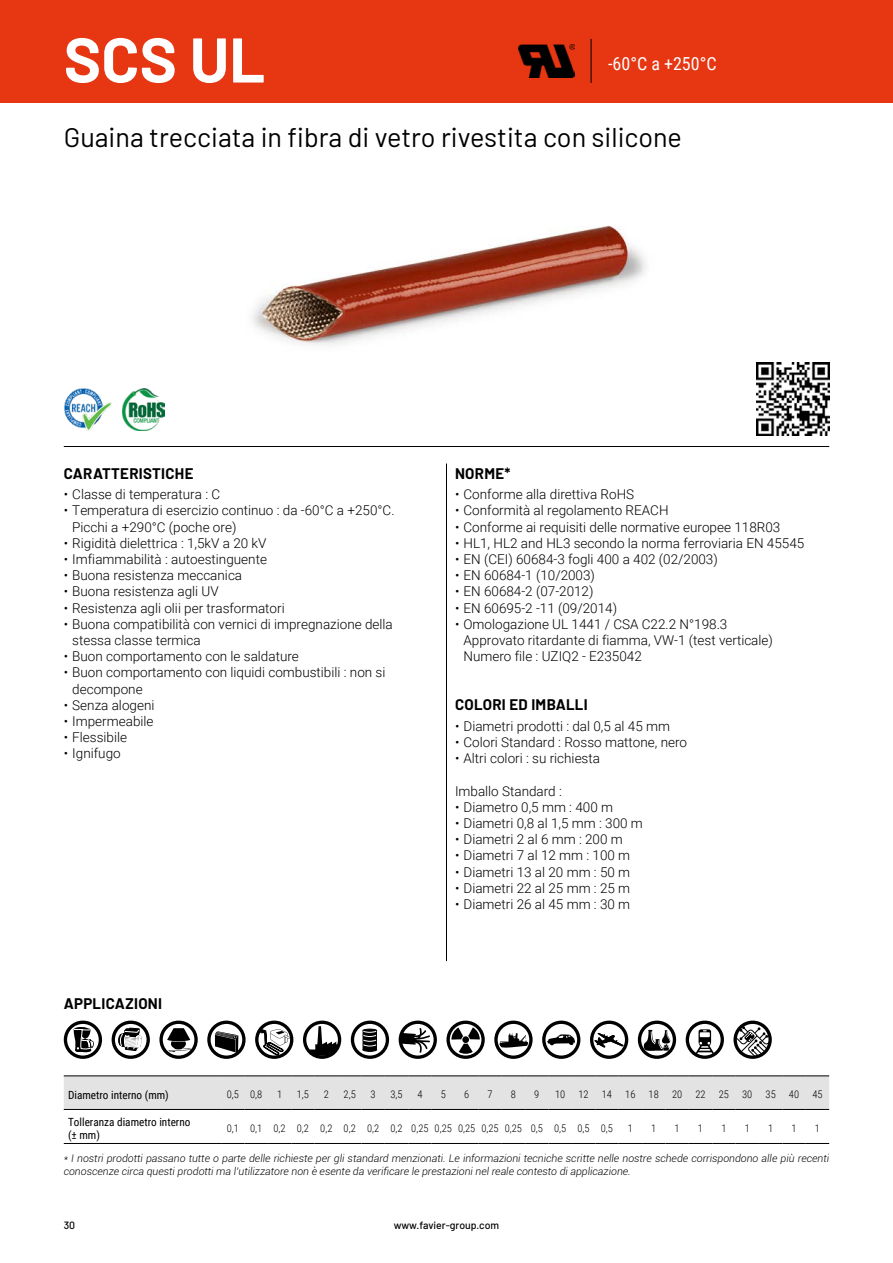
<style>
.page{position:relative;width:893px;height:1263px;background:#fff}
.page>*{position:absolute;margin:0;border:0;box-sizing:border-box;transform-origin:0 0}
.t1{font:700 63px "Barlow";color:#fff}
.t2{font:27px "Barlow";color:#000}
.t3{font:18px "Roboto Condensed";color:#fff}
.t4{font:700 15px "Barlow";letter-spacing:.02em;color:#000}
.t5{font:300 13.5px/16.2px "Roboto";color:#000}
.t6{font:11.25px/13.5px "Roboto Condensed";color:#000}
.t7{font:italic 300 10.5px/12.6px "Roboto";color:#000}
.t8{font:300 10.5px "Roboto Condensed";color:#000}
.t9{font:500 10.5px "Barlow";color:#000}
</style>
<div class="page">
<div style="left:0;top:0;width:893px;height:102px;background:#e63612"></div>
<hr style="left:64px;top:446px;width:765px;height:1px;background:#000">
<hr style="left:446px;top:463px;width:1px;height:498px;background:#000">
<img style="left:519px;top:44px;width:55px;height:34px">
<hr style="left:591px;top:39px;width:1px;height:44px;background:#000">
<img style="left:252px;top:225px;width:573px;height:161px">
<img style="left:64px;top:389px;width:48px;height:41px">
<img style="left:122px;top:389px;width:42px;height:41px">
<svg style="left:64px;top:1075px;width:765px;height:35px;background:#d7d6d6"></svg>
<hr style="left:64px;top:1143px;width:157px;height:1px;background:#000">
<svg style="left:221px;top:1143px;width:608px;height:1px"></svg>
<div style="left:64px;top:1020px;width:38px;height:39px;border:3px solid #000;border-radius:50%"></div>
<svg style="left:73px;top:1027px;width:21px;height:25px"></svg>
<div style="left:112px;top:1020px;width:38px;height:39px;border:3px solid #000;border-radius:50%"></div>
<svg style="left:118px;top:1027px;width:24px;height:24px"></svg>
<div style="left:159px;top:1020px;width:39px;height:39px;border:3px solid #000;border-radius:50%"></div>
<svg style="left:167px;top:1028px;width:24px;height:24px"></svg>
<div style="left:207px;top:1020px;width:39px;height:39px;border:3px solid #000;border-radius:50%"></div>
<svg style="left:215px;top:1031px;width:23px;height:21px"></svg>
<div style="left:255px;top:1020px;width:38px;height:39px;border:3px solid #000;border-radius:50%"></div>
<svg style="left:259px;top:1029px;width:31px;height:26px"></svg>
<div style="left:303px;top:1020px;width:38px;height:39px;border:3px solid #000;border-radius:50%"></div>
<svg style="left:310px;top:1026px;width:29px;height:30px"></svg>
<div style="left:351px;top:1020px;width:38px;height:39px;border:3px solid #000;border-radius:50%"></div>
<svg style="left:363px;top:1029px;width:14px;height:22px"></svg>
<div style="left:399px;top:1020px;width:38px;height:39px;border:3px solid #000;border-radius:50%"></div>
<svg style="left:401px;top:1028px;width:29px;height:25px"></svg>
<div style="left:446px;top:1020px;width:39px;height:39px;border:3px solid #000;border-radius:50%"></div>
<svg style="left:451px;top:1027px;width:29px;height:27px"></svg>
<svg style="left:499px;top:1032px;width:29px;height:16px"></svg>
<div style="left:494px;top:1020px;width:39px;height:39px;border:3px solid #000;border-radius:50%"></div>
<svg style="left:547px;top:1034px;width:28px;height:11px"></svg>
<div style="left:542px;top:1020px;width:38px;height:39px;border:3px solid #000;border-radius:50%"></div>
<svg style="left:594px;top:1033px;width:29px;height:14px"></svg>
<div style="left:590px;top:1020px;width:38px;height:39px;border:3px solid #000;border-radius:50%"></div>
<div style="left:638px;top:1020px;width:38px;height:39px;border:3px solid #000;border-radius:50%"></div>
<svg style="left:644px;top:1030px;width:26px;height:21px"></svg>
<div style="left:686px;top:1020px;width:38px;height:39px;border:3px solid #000;border-radius:50%"></div>
<svg style="left:695px;top:1029px;width:20px;height:25px"></svg>
<div style="left:733px;top:1020px;width:39px;height:39px;border:3px solid #000;border-radius:50%"></div>
<svg style="left:735px;top:1026px;width:36px;height:30px"></svg>
<img style="left:757px;top:363px;width:72px;height:72px">
<h1 class="t1" style="left:64px;top:24px;width:203px">SCS UL</h1>
<h3 class="t3" style="left:608px;top:56px;width:110px">-60°C a +250°C</h3>
<h2 class="t2" style="left:64px;top:118px;width:620px">Guaina trecciata in fibra di vetro rivestita con silicone</h2>
<p class="t4" style="left:64px;top:465px;width:131px">CARATTERISTICHE</p>
<p class="t5" style="left:64px;top:487px;width:158px">• Classe di temperatura : C</p>
<p class="t5" style="left:72px;top:503px;width:324px;text-indent:-9px">• Temperatura di esercizio continuo : da -60°C a +250°C.<br>Picchi a +290°C (poche ore)</p>
<p class="t5" style="left:64px;top:536px;width:204px">• Rigidità dielettrica : 1,5kV a 20 kV</p>
<p class="t5" style="left:64px;top:552px;width:205px">• Imfiammabilità : autoestinguente</p>
<p class="t5" style="left:64px;top:568px;width:180px">• Buona resistenza meccanica</p>
<p class="t5" style="left:64px;top:584px;width:156px">• Buona resistenza agli UV</p>
<p class="t5" style="left:64px;top:601px;width:222px">• Resistenza agli olii per trasformatori</p>
<p class="t5" style="left:72px;top:617px;width:322px;text-indent:-9px">• Buona compatibilità con vernici di impregnazione della stessa classe termica</p>
<p class="t5" style="left:64px;top:649px;width:237px">• Buon comportamento con le saldature</p>
<p class="t5" style="left:72px;top:665px;width:315px;text-indent:-9px">• Buon comportamento con liquidi combustibili : non si decompone</p>
<p class="t5" style="left:64px;top:698px;width:92px">• Senza alogeni</p>
<p class="t5" style="left:64px;top:714px;width:91px">• Impermeabile</p>
<p class="t5" style="left:64px;top:730px;width:65px">• Flessibile</p>
<p class="t5" style="left:64px;top:746px;width:58px">• Ignifugo</p>
<p class="t4" style="left:64px;top:995px;width:100px">APPLICAZIONI</p>
<p class="t4" style="left:455px;top:465px;width:57px">NORME*</p>
<p class="t5" style="left:455px;top:487px;width:181px">• Conforme alla direttiva RoHS</p>
<p class="t5" style="left:455px;top:503px;width:215px">• Conformità al regolamento REACH</p>
<p class="t5" style="left:455px;top:520px;width:327px">• Conforme ai requisiti delle normative europee 118R03</p>
<p class="t5" style="left:455px;top:536px;width:351px">• HL1, HL2 and HL3 secondo la norma ferroviaria EN 45545</p>
<p class="t5" style="left:455px;top:552px;width:264px">• EN (CEI) 60684-3 fogli 400 a 402 (02/2003)</p>
<p class="t5" style="left:455px;top:568px;width:142px">• EN 60684-1 (10/2003)</p>
<p class="t5" style="left:455px;top:584px;width:140px">• EN 60684-2 (07-2012)</p>
<p class="t5" style="left:455px;top:601px;width:164px">• EN 60695-2 -11 (09/2014)</p>
<p class="t5" style="left:463px;top:617px;width:311px;text-indent:-9px">• Omologazione UL 1441 / CSA C22.2 N°198.3<br>Approvato ritardante di fiamma, VW-1 (test verticale)<br>Numero file : UZIQ2 - E235042</p>
<p class="t4" style="left:455px;top:696px;width:134px">COLORI ED IMBALLI</p>
<p class="t5" style="left:455px;top:719px;width:217px">• Diametri prodotti : dal 0,5 al 45 mm</p>
<p class="t5" style="left:455px;top:735px;width:234px">• Colori Standard : Rosso mattone, nero</p>
<p class="t5" style="left:455px;top:751px;width:147px">• Altri colori : su richiesta</p>
<p class="t5" style="left:455px;top:784px;width:108px">Imballo Standard :</p>
<p class="t5" style="left:455px;top:800px;width:160px">• Diametro 0,5 mm : 400 m</p>
<p class="t5" style="left:455px;top:816px;width:189px">• Diametri 0,8 al 1,5 mm : 300 m</p>
<p class="t5" style="left:455px;top:832px;width:169px">• Diametri 2 al 6 mm : 200 m</p>
<p class="t5" style="left:455px;top:848px;width:177px">• Diametri 7 al 12 mm : 100 m</p>
<p class="t5" style="left:455px;top:865px;width:177px">• Diametri 13 al 20 mm : 50 m</p>
<p class="t5" style="left:455px;top:881px;width:177px">• Diametri 22 al 25 mm : 25 m</p>
<p class="t5" style="left:455px;top:897px;width:177px">• Diametri 26 al 45 mm : 30 m</p>
<p class="t6" style="left:68px;top:1089px;width:102px">Diametro interno (mm)</p>
<p class="t8" style="left:227px;top:1091px;width:37px">0,5 0,8</p>
<p class="t8" style="left:277px;top:1091px;width:7px">1</p>
<p class="t8" style="left:297px;top:1091px;width:14px">1,5</p>
<p class="t8" style="left:324px;top:1091px;width:7px">2</p>
<p class="t8" style="left:344px;top:1091px;width:14px">2,5</p>
<p class="t8" style="left:371px;top:1091px;width:7px">3</p>
<p class="t8" style="left:390px;top:1091px;width:14px">3,5</p>
<p class="t8" style="left:417px;top:1091px;width:7px">4</p>
<p class="t8" style="left:441px;top:1091px;width:7px">5</p>
<p class="t8" style="left:464px;top:1091px;width:7px">6</p>
<p class="t8" style="left:487px;top:1091px;width:7px">7</p>
<p class="t8" style="left:511px;top:1091px;width:7px">8</p>
<p class="t8" style="left:534px;top:1091px;width:7px">9</p>
<p class="t8" style="left:555px;top:1091px;width:12px">10</p>
<p class="t8" style="left:578px;top:1091px;width:12px">12</p>
<p class="t8" style="left:602px;top:1091px;width:12px">14</p>
<p class="t8" style="left:625px;top:1091px;width:12px">16</p>
<p class="t8" style="left:649px;top:1091px;width:12px">18</p>
<p class="t8" style="left:672px;top:1091px;width:12px">20</p>
<p class="t8" style="left:695px;top:1091px;width:12px">22</p>
<p class="t8" style="left:719px;top:1091px;width:12px">25</p>
<p class="t8" style="left:742px;top:1091px;width:12px">30</p>
<p class="t8" style="left:766px;top:1091px;width:12px">35</p>
<p class="t8" style="left:789px;top:1091px;width:12px">40</p>
<p class="t8" style="left:812px;top:1091px;width:12px">45</p>
<p class="t6" style="left:68px;top:1115px;width:124px">Tolleranza diametro interno (± mm)</p>
<p class="t8" style="left:227px;top:1124px;width:388px">0,1 0,1 0,2 0,2 0,2 0,2 0,2 0,2 0,25 0,25 0,25 0,25 0,25 0,5 0,5 0,5 0,5</p>
<p class="t8" style="left:628px;top:1124px;width:7px">1</p>
<p class="t8" style="left:651px;top:1124px;width:7px">1</p>
<p class="t8" style="left:675px;top:1124px;width:7px">1</p>
<p class="t8" style="left:698px;top:1124px;width:7px">1</p>
<p class="t8" style="left:721px;top:1124px;width:7px">1</p>
<p class="t8" style="left:745px;top:1124px;width:7px">1</p>
<p class="t8" style="left:768px;top:1124px;width:7px">1</p>
<p class="t8" style="left:791px;top:1124px;width:7px">1</p>
<p class="t8" style="left:815px;top:1124px;width:7px">1</p>
<p class="t7" style="left:64px;top:1153px;width:767px">* I nostri prodotti passano tutte o parte delle richieste per gli standard menzionati. Le informazioni tecniche scritte nelle nostre schede corrispondono alle più recenti conoscenze circa questi prodotti ma l’utilizzatore non è esente da verificare le prestazioni nel reale contesto di applicazione.</p>
<p class="t9" style="left:64px;top:1222px;width:13px">30</p>
<p class="t9" style="left:394px;top:1222px;width:107px">www.favier-group.com</p>
</div>
